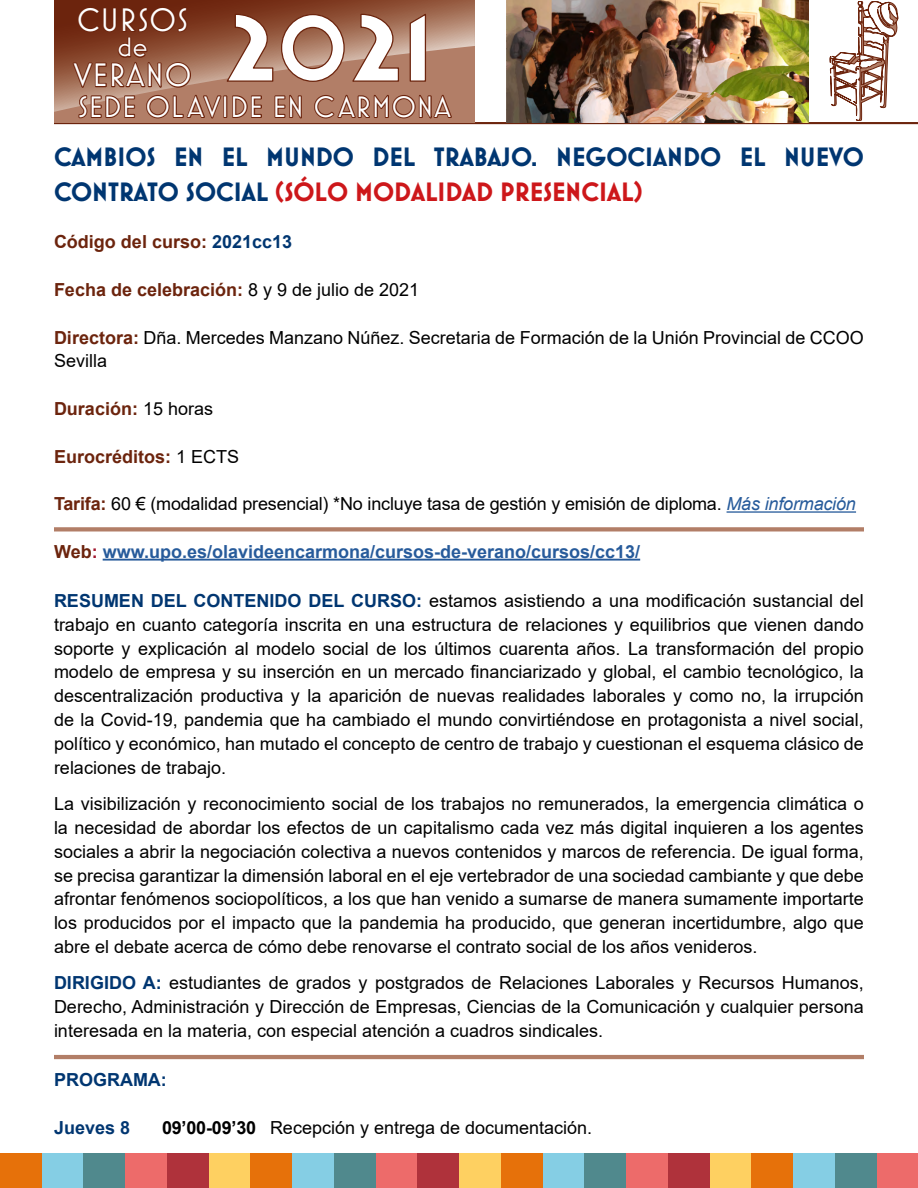
<style>
.page{position:relative;width:918px;height:1188px;background:#fff}
.page>*{position:absolute;margin:0;border:0;box-sizing:border-box;transform-origin:0 0}
.t1{font:33px "Mostra Nuova";letter-spacing:.03em;color:#fff}
.t2{font:30px "Mostra Nuova";letter-spacing:.03em;color:#fff}
.t3{font:700 27px/34.7px "Mostra Nuova";color:#003671}
.t4{font:27px "Mostra Nuova";color:#fff}
.t5{font:18px/23.9px "Arial";color:#000;text-align:justify}
.t6{font:700 18px "Arial";color:#6c240d}
.t7{font:700 18px "Arial";color:#275b9b}
.t8{font:700 18px "Arial";color:#003671}
.s1{color:#cd171a}
.s2{color:#003671}
.s3{font-weight:400;color:#000}
.s4{font-weight:700;color:#6c240d}
.s5{font-style:italic;color:#275b9b}
.s6{color:#6c240d}
.s7{color:#a2182f}
.s8{font-weight:700;color:#003671}
.s9{font-weight:700}
</style>
<div class="page">
<hr style="left:54px;top:122px;width:864px;height:2px;background:#6c240d">
<img style="left:506px;top:0;width:302px;height:122px">
<svg style="left:830px;top:1px;width:68px;height:120px"></svg>
<svg style="left:54px;top:0;width:421px;height:112px;background:#935841"></svg>
<svg style="left:71px;top:6px;width:383px;height:117px;background:#a4715d"></svg>
<hr style="left:727px;top:511px;width:129px;height:2px;background:#275b9b">
<hr style="left:103px;top:559px;width:537px;height:2px;background:#275b9b">
<svg style="left:54px;top:527px;width:810px;height:4px;background:#b68570"></svg>
<hr style="left:54px;top:1055px;width:810px;height:4px;background:#b27e67">
<div style="left:0;top:1154px;width:42px;height:34px;background:#e6710a"></div>
<div style="left:42px;top:1154px;width:41px;height:34px;background:#85cee4"></div>
<div style="left:83px;top:1154px;width:42px;height:34px;background:#50898d"></div>
<div style="left:125px;top:1154px;width:42px;height:34px;background:#ed6b6a"></div>
<div style="left:167px;top:1154px;width:42px;height:34px;background:#af323b"></div>
<div style="left:209px;top:1154px;width:41px;height:34px;background:#fed061"></div>
<div style="left:250px;top:1154px;width:42px;height:34px;background:#e6710a"></div>
<div style="left:292px;top:1154px;width:42px;height:34px;background:#85cee4"></div>
<div style="left:334px;top:1154px;width:42px;height:34px;background:#50898d"></div>
<div style="left:376px;top:1154px;width:41px;height:34px;background:#ed6b6a"></div>
<div style="left:417px;top:1154px;width:42px;height:34px;background:#af323b"></div>
<div style="left:459px;top:1154px;width:42px;height:34px;background:#fed061"></div>
<div style="left:501px;top:1154px;width:42px;height:34px;background:#e6710a"></div>
<div style="left:543px;top:1154px;width:41px;height:34px;background:#85cee4"></div>
<div style="left:584px;top:1154px;width:42px;height:34px;background:#50898d"></div>
<div style="left:626px;top:1154px;width:42px;height:34px;background:#ed6b6a"></div>
<div style="left:668px;top:1154px;width:42px;height:34px;background:#af323b"></div>
<div style="left:710px;top:1154px;width:41px;height:34px;background:#fed061"></div>
<div style="left:751px;top:1154px;width:42px;height:34px;background:#e6710a"></div>
<div style="left:793px;top:1154px;width:42px;height:34px;background:#85cee4"></div>
<div style="left:835px;top:1154px;width:42px;height:34px;background:#50898d"></div>
<div style="left:877px;top:1154px;width:41px;height:34px;background:#ed6b6a"></div>
<h1 class="t1" style="left:77px;top:1px;width:112px">CURSOS</h1>
<h3 class="t4" style="left:118px;top:32px;width:31px">de</h3>
<h1 class="t1" style="left:74px;top:56px;width:119px">VERANO</h1>
<h2 class="t2" style="left:78px;top:90px;width:374px">SEDE OL AVIDE EN CARMONA</h2>
<h3 class="t3" style="left:54px;top:140px;width:811px">CAMBIOS EN EL MUNDO DEL TRABAJO. NEGOCIANDO EL NUEVO<br>CONTRATO SOCIAL <span class="s1">(SÓLO MODALIDAD PRESENCIAL)</span></h3>
<p class="t6" style="left:54px;top:229px;width:240px">Código del curso: <span class="s2">2021cc13</span></p>
<p class="t6" style="left:54px;top:277px;width:367px">Fecha de celebración: <span class="s3">8 y 9 de julio de 2021</span></p>
<p class="t5" style="left:54px;top:325px;width:811px"><span class="s4">Directora:</span> Dña. Mercedes Manzano Núñez. Secretaria de Formación de la Unión Provincial de CCOO<br>Sevilla</p>
<p class="t6" style="left:54px;top:396px;width:161px">Duración: <span class="s3">15 horas</span></p>
<p class="t6" style="left:54px;top:444px;width:187px">Eurocréditos: <span class="s3">1 ECTS</span></p>
<p class="t5" style="left:54px;top:492px;width:803px"><span class="s4">Tarifa:</span> 60 € (modalidad presencial) *No incluye tasa de gestión y emisión de diploma. <span class="s5">Más información</span></p>
<p class="t7" style="left:54px;top:539px;width:588px"><span class="s6">Web</span><span class="s7">:</span> www.upo.es/olavideencarmona/cursos-de-verano/cursos/cc13/</p>
<p class="t5" style="left:54px;top:589px;width:811px"><span class="s8">RESUMEN DEL CONTENIDO DEL CURSO:</span> estamos asistiendo a una modificación sustancial del trabajo en cuanto categoría inscrita en una estructura de relaciones y equilibrios que vienen dando soporte y explicación al modelo social de los últimos cuarenta años. La transformación del propio modelo de empresa y su inserción en un mercado financiarizado y global, el cambio tecnológico, la descentralización productiva y la aparición de nuevas realidades laborales y como no, la irrupción de la Covid-19, pandemia que ha cambiado el mundo convirtiéndose en protagonista a nivel social, político y económico, han mutado el concepto de centro de trabajo y cuestionan el esquema clásico de relaciones de trabajo.</p>
<p class="t5" style="left:54px;top:792px;width:811px">La visibilización y reconocimiento social de los trabajos no remunerados, la emergencia climática o la necesidad de abordar los efectos de un capitalismo cada vez más digital inquieren a los agentes sociales a abrir la negociación colectiva a nuevos contenidos y marcos de referencia. De igual forma, se precisa garantizar la dimensión laboral en el eje vertebrador de una sociedad cambiante y que debe afrontar fenómenos sociopolíticos, a los que han venido a sumarse de manera sumamente importarte los producidos por el impacto que la pandemia ha producido, que generan incertidumbre, algo que abre el debate acerca de cómo debe renovarse el contrato social de los años venideros.</p>
<p class="t5" style="left:54px;top:971px;width:811px"><span class="s8">DIRIGIDO A:</span> estudiantes de grados y postgrados de Relaciones Laborales y Recursos Humanos, Derecho, Administración y Dirección de Empresas, Ciencias de la Comunicación y cualquier persona interesada en la materia, con especial atención a cuadros sindicales.</p>
<p class="t8" style="left:54px;top:1067px;width:114px">PROGRAMA:</p>
<p class="t8" style="left:54px;top:1115px;width:78px">Jueves 8</p>
<p class="t5" style="left:162px;top:1116px;width:432px"><span class="s9">09’00-09’30</span> Recepción y entrega de documentación.</p>
</div>
